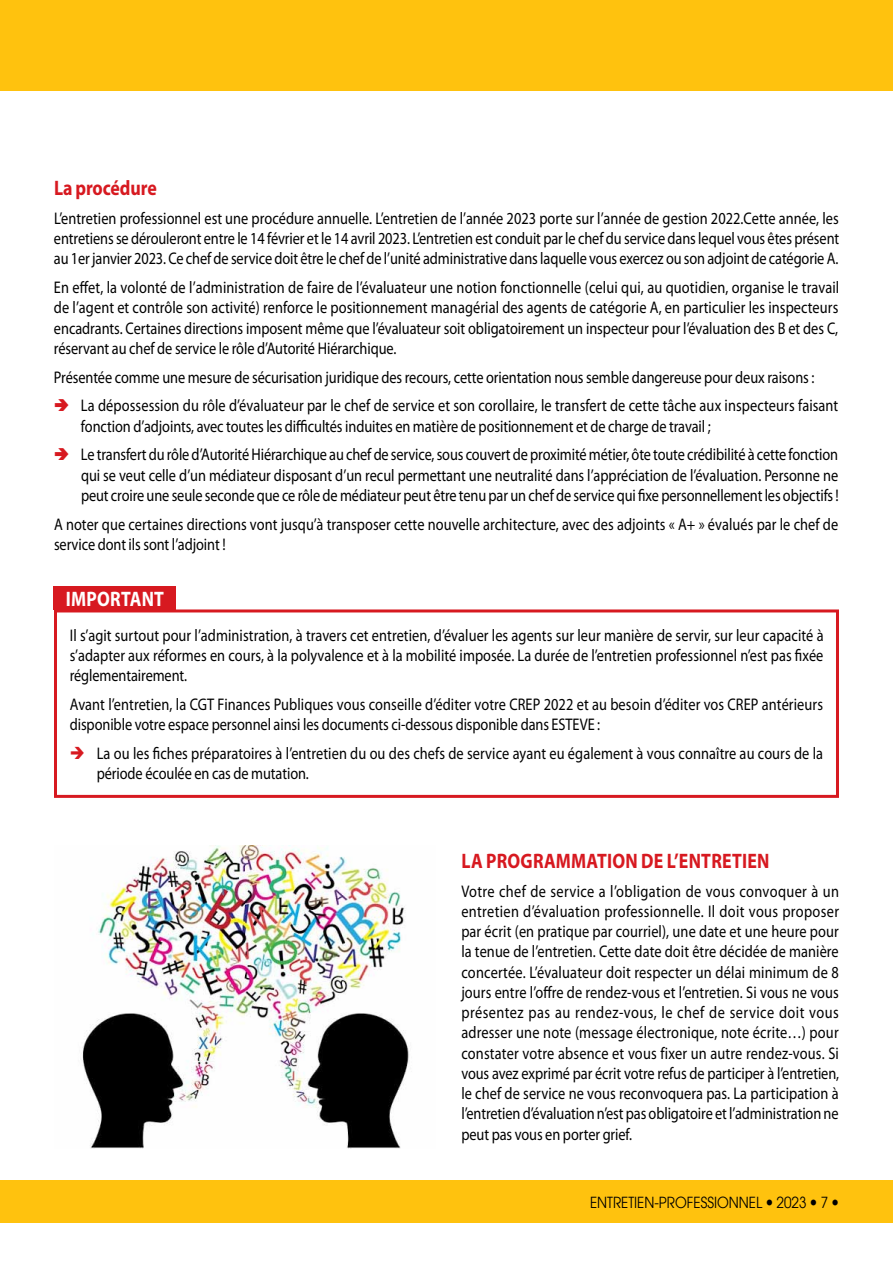
<style>
.page{position:relative;width:893px;height:1263px;background:#fff}
.page>*{position:absolute;margin:0;border:0;box-sizing:border-box;transform-origin:0 0}
.t1{font:700 21px "Myriad Pro";letter-spacing:.015em;color:#d71920;scale:.85 1}
.t2{font:700 21px "Myriad Pro";letter-spacing:.015em;color:#fff;scale:.85 1}
.t3{font:16.8px/20.2px "Myriad Pro";letter-spacing:-.005em;color:#000;scale:.85 1}
.t4{font:15px "Avant Garde";color:#000;scale:.9 1}
.s1{color:#d71920}
</style>
<div class="page">
<div style="left:2px;top:1180px;width:891px;height:42px;background:#ffc20e"></div>
<hr style="left:0;top:1180px;width:2px;height:42px;background:#ffc20e">
<div style="left:0;top:0;width:893px;height:90px;background:#ffc20e"></div>
<img style="left:82px;top:845px;width:327px;height:303px">
<div style="left:54px;top:609px;width:785px;height:189px;border:3px solid #d71920"></div>
<div style="left:54px;top:586px;width:122px;height:23px;background:#d71920"></div>
<p class="t1" style="left:54px;top:174px;width:122px">LA PROCÉDURE</p>
<p class="t3" style="left:54px;top:208px;width:925px;text-align:justify">L’entretien professionnel est une procédure annuelle. L’entretien de l’année 2023 porte sur l’année de gestion 2022.Cette année, les entretiens se dérouleront entre le 14 février et le 14 avril 2023. L’entretien est conduit par le chef du service dans lequel vous êtes présent au 1er janvier 2023. Ce chef de service doit être le chef de l’unité administrative dans laquelle vous exercez ou son adjoint de catégorie A.</p>
<p class="t3" style="left:54px;top:277px;width:925px;text-align:justify">En effet, la volonté de l’administration de faire de l’évaluateur une notion fonctionnelle (celui qui, au quotidien, organise le travail de l’agent et contrôle son activité) renforce le positionnement managérial des agents de catégorie A, en particulier les inspecteurs encadrants. Certaines directions imposent même que l’évaluateur soit obligatoirement un inspecteur pour l’évaluation des B et des C, réservant au chef de service le rôle d’Autorité Hiérarchique.</p>
<p class="t3" style="left:72px;top:362px;width:903px;line-height:28.8px;text-indent:-18px">Présentée comme une mesure de sécurisation juridique des recours, cette orientation nous semble dangereuse pour deux raisons :<br>La dépossession du rôle d’évaluateur par le chef de service et son corollaire, le transfert de cette tâche aux inspecteurs faisant</p>
<p class="t3" style="left:72px;top:411px;width:903px;line-height:28.8px;text-indent:9px">fonction d’adjoints, avec toutes les difficultés induites en matière de positionnement et de charge de travail ;<br>Le transfert du rôle d’Autorité Hiérarchique au chef de service, sous couvert de proximité métier, ôte toute crédibilité à cette fonction</p>
<p class="t3" style="left:81px;top:465px;width:893px">qui se veut celle d’un médiateur disposant d’un recul permettant une neutralité dans l’appréciation de l’évaluation. Personne ne peut croire une seule seconde que ce rôle de médiateur peut être tenu par un chef de service qui fixe personnellement les objectifs !</p>
<p class="t3" style="left:54px;top:514px;width:924px">A noter que certaines directions vont jusqu’à transposer cette nouvelle architecture, avec des adjoints « A+ » évalués par le chef de service dont ils sont l’adjoint !</p>
<p class="t2" style="left:66px;top:585px;width:117px">IMPORTANT</p>
<p class="t3" style="left:70px;top:625px;width:888px;text-align:justify">I l s’agit surtout pour l’administration, à travers cet entretien, d’évaluer les agents sur leur manière de servir, sur leur capacité à s’adapter aux réformes en cours, à la polyvalence et à la mobilité imposée. La durée de l’entretien professionnel n’est pas fixée réglementairement.</p>
<p class="t3" style="left:70px;top:694px;width:888px">Avant l’entretien, la CGT Finances Publiques vous conseille d’éditer votre CREP 2022 et au besoin d’éditer vos CREP antérieurs disponible votre espace personnel ainsi les documents ci-dessous disponible dans ESTEVE :</p>
<p class="t3" style="left:97px;top:743px;width:856px;text-indent:-27px"><span class="s1">➔</span> La ou les fiches préparatoires à l’entretien du ou des chefs de service ayant eu également à vous connaître au cours de la période écoulée en cas de mutation.</p>
<p class="t1" style="left:462px;top:847px;width:364px">LA PROGRAMMATION DE L’ENTRETIEN</p>
<p class="t3" style="left:461px;top:880px;width:446px;text-align:justify">Votre chef de service a l’obligation de vous convoquer à un entretien d’évaluation professionnelle. Il doit vous proposer par écrit (en pratique par courriel), une date et une heure pour la tenue de l’entretien. Cette date doit être décidée de manière concertée. L’évaluateur doit respecter un délai minimum de 8 jours entre l’offre de rendez-vous et l’entretien. Si vous ne vous présentez pas au rendez-vous, le chef de service doit vous adresser une note (message électronique, note écrite…) pour constater votre absence et vous fixer un autre rendez-vous. Si vous avez exprimé par écrit votre refus de participer à l’entretien, le chef de service ne vous reconvoquera pas. La participation à l’entretien d’évaluation n’est pas obligatoire et l’administration ne peut pas vous en porter grief.</p>
<p class="t4" style="left:590px;top:1193px;width:266px">ENTRETIEN-PROFESSIONNEL 2023 7</p>
</div>
